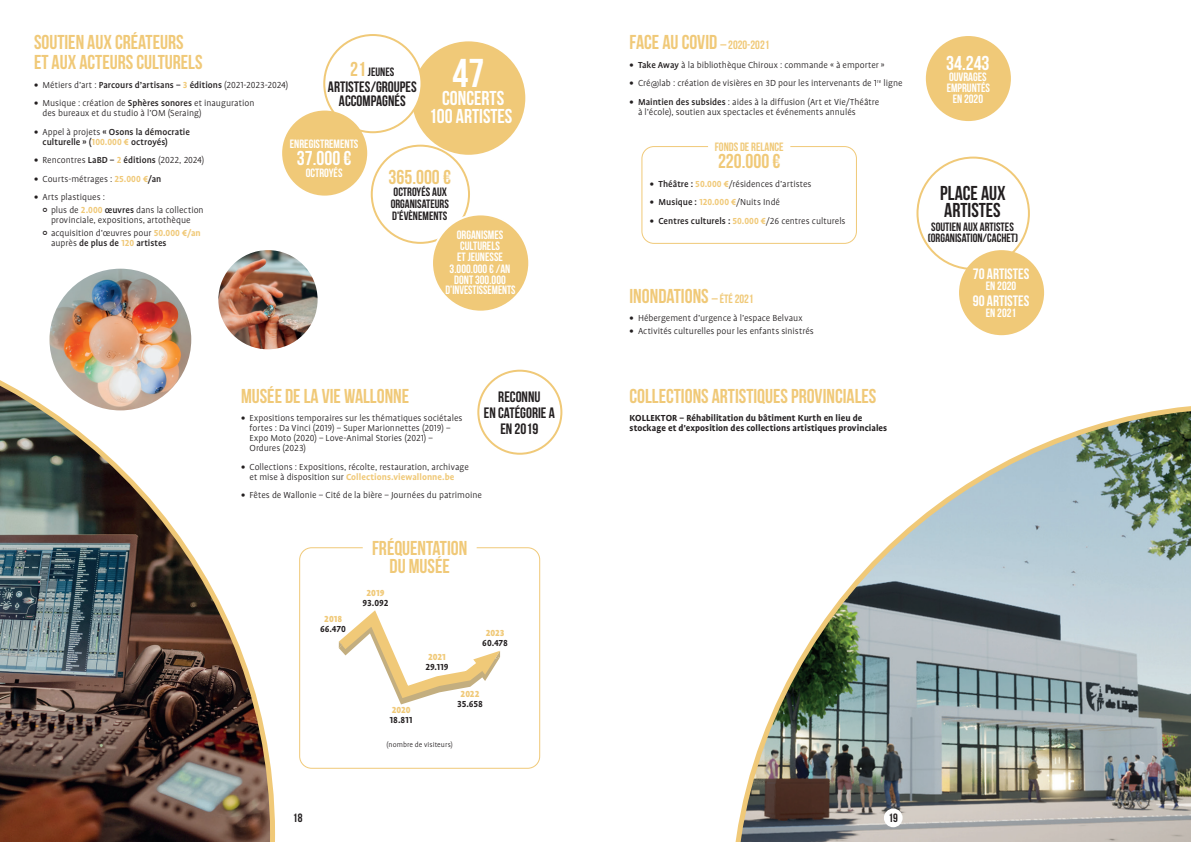
<style>
.page{position:relative;width:1191px;height:842px;background:#fff}
.page>*{position:absolute;margin:0;border:0;box-sizing:border-box;transform-origin:0 0}
.t1{font:700 40px "Bebas Neue";color:#fff}
.t2{font:700 20px/20px "Bebas Neue";color:#f0c978}
.t3{font:700 20px/18px "Bebas Neue";color:#fff;text-align:center}
.t4{font:700 20px/17px "Bebas Neue";color:#231f20}
.t5{font:700 15px/16px "Bebas Neue";color:#231f20;text-align:center}
.t6{font:700 15px "Bebas Neue";color:#fff}
.t7{font:700 12px/11px "Bebas Neue";color:#fff;text-align:center}
.t8{font:700 12px/12px "Bebas Neue";color:#231f20}
.t9{font:700 12px "Bebas Neue";color:#f0c978}
.t10{font:300 10px/10px "Profile OT";color:#231f20}
.t11{font:700 10px/10px "Profile OT";letter-spacing:.005em;color:#231f20}
.t12{font:500 10px/10px "Profile OT";letter-spacing:.005em;color:#231f20}
.t13{font:900 10px "Profile OT";letter-spacing:-.005em;color:#f0c978}
.t14{font:300 8px "Profile OT";letter-spacing:.01em;color:#231f20}
.s1{font-weight:700}
.s2{font-weight:500}
.s3{font-weight:700;color:#f0c978}
.s4{font-weight:300}
.s5{font-size:20px;color:#f0c978}
.s6{font-size:12px}
</style>
<div class="page">
<img style="left:735px;top:406px;width:456px;height:436px">
<img style="left:0;top:322px;width:275px;height:520px">
<img style="left:49px;top:269px;width:142px;height:141px;border-radius:71px">
<div style="left:371px;top:145px;width:99px;height:99px;border:2px solid #f0c978;border-radius:50%"></div>
<div style="left:412px;top:41px;width:113px;height:114px;background:#f0c978;border-radius:50%"></div>
<div style="left:324px;top:35px;width:97px;height:97px;background:#fff;border-radius:50%"></div>
<div style="left:323px;top:34px;width:99px;height:99px;border:2px solid #f0c978;border-radius:50%"></div>
<div style="left:432px;top:214px;width:97px;height:98px;background:#f0c978;border-radius:50%"></div>
<div style="left:431px;top:213px;width:99px;height:100px;border:2px solid #fff;border-radius:50%"></div>
<div style="left:477px;top:370px;width:85px;height:85px;border:2px solid #f0c978;border-radius:50%"></div>
<div style="left:282px;top:111px;width:85px;height:85px;background:#f0c978;border-radius:50%"></div>
<div style="left:299px;top:547px;width:241px;height:222px;border:1px solid #f0c978;border-radius:12px"></div>
<svg style="left:338px;top:610px;width:163px;height:95px"></svg>
<img style="left:218px;top:250px;width:99px;height:99px;border-radius:50px">
<div style="left:959px;top:250px;width:85px;height:85px;background:#f0c978;border-radius:50%"></div>
<div style="left:926px;top:36px;width:85px;height:85px;background:#f0c978;border-radius:50%"></div>
<div style="left:641px;top:146px;width:216px;height:98px;border:1px solid #f0c978;border-radius:12px"></div>
<div style="left:884px;top:808px;width:18px;height:19px;background:#fff;border-radius:50%"></div>
<h2 class="t2" style="left:34px;top:32px;width:170px">SOUTIEN AUX CRÉATEURS<br>ET AUX ACTEURS CULTURELS</h2>
<p class="t10" style="left:34px;top:80px;width:256px"><span class="s1">•</span> Métiers d’art : <span class="s2">Parcours d’artisans –</span> <span class="s3">3</span> <span class="s2">éditions</span> (2021-2023-2024)</p>
<p class="t10" style="left:43px;top:98px;width:213px;text-indent:-9px"><span class="s1">•</span> Musique : création de <span class="s2">Sphères sonores</span> et inauguration des bureaux et du studio à l’OM (Seraing)</p>
<p class="t12" style="left:43px;top:127px;width:149px;text-indent:-8px"><span class="s1">•</span> <span class="s4">Appel à projets</span> « Osons la démocratie culturelle » (<span class="s3">100.000 €</span> octroyés)</p>
<p class="t10" style="left:34px;top:155px;width:172px"><span class="s1">•</span> Rencontres <span class="s2">LaBD –</span> <span class="s3">2</span> <span class="s2">éditions</span> (2022, 2024)</p>
<p class="t10" style="left:34px;top:174px;width:129px"><span class="s1">•</span> Courts-métrages : <span class="s3">25.000 €</span><span class="s2">/an</span></p>
<p class="t10" style="left:51px;top:191px;width:154px;line-height:12.9px;text-indent:-17px"><span class="s1">•</span> Arts plastiques :<br>plus de <span class="s3">2.000</span> <span class="s2">œuvres</span> dans la collection</p>
<p class="t10" style="left:51px;top:214px;width:151px;line-height:12.8px">provinciale, expositions, artothèque acquisition d’œuvres pour <span class="s3">50.000 €/an</span></p>
<p class="t12" style="left:51px;top:238px;width:117px"><span class="s4">auprès</span> de plus de <span class="s3">120</span> artistes</p>
<h1 class="t1" style="left:452px;top:51px;width:33px">47</h1>
<h2 class="t3" style="left:429px;top:88px;width:85px">CONCERTS<br>100 ARTISTES</h2>
<p class="t8" style="left:350px;top:66px;width:45px"><span class="s5">21</span> JEUNES</p>
<h3 class="t5" style="left:328px;top:80px;width:90px;line-height:14px">ARTISTES/GROUPES<br>ACCOMPAGNÉS</h3>
<p class="t7" style="left:290px;top:138px;width:70px">ENREGISTREMENTS</p>
<h2 class="t3" style="left:297px;top:148px;width:56px">37.000 €</h2>
<p class="t7" style="left:306px;top:167px;width:38px">OCTROYÉS</p>
<h2 class="t2" style="left:389px;top:167px;width:64px">365.000€</h2>
<p class="t8" style="left:391px;top:185px;width:60px">OCTROYÉS AUX<br>ORGANISATEURS<br>D'ÉVÈNEMENTS</p>
<p class="t7" style="left:445px;top:229px;width:72px">ORGANISMES<br>CULTURELS<br>ET JEUNESSE<br>3.000.000 € /AN<br>DONT 300.000<br>D’INVESTISSEMENTS</p>
<h2 class="t2" style="left:241px;top:385px;width:170px">MUSÉE DE LA VIE WALLONNE</h2>
<p class="t10" style="left:249px;top:413px;width:214px;text-indent:-8px"><span class="s1">•</span> Expositions temporaires sur les thématiques sociétales fortes : Da Vinci (2019) – Super Marionnettes (2019) – Expo Moto (2020) – Love-Animal Stories (2021) – Ordures (2023)</p>
<p class="t10" style="left:241px;top:462px;width:229px;text-align:center"><span class="s1">•</span> Collections : Expositions, récolte, restauration, archivage et mise à disposition sur <span class="s3">Collections.viewallonne.be</span></p>
<p class="t10" style="left:241px;top:490px;width:242px"><span class="s1">•</span> Fêtes de Wallonie – Cité de la bière – Journées du patrimoine</p>
<h3 class="t5" style="left:484px;top:388px;width:73px">RECONNU<br>EN CATÉGORIE A<br>EN 2019</h3>
<h2 class="t2" style="left:372px;top:538px;width:97px;line-height:18px;text-align:center">FRÉQUENTATION<br>DU MUSÉE</h2>
<p class="t13" style="left:324px;top:614px;width:20px">2018</p>
<p class="t11" style="left:320px;top:624px;width:27px">66.470</p>
<p class="t13" style="left:366px;top:587px;width:20px">2019</p>
<p class="t11" style="left:363px;top:598px;width:27px">93.092</p>
<p class="t13" style="left:392px;top:704px;width:20px">2020</p>
<p class="t11" style="left:389px;top:715px;width:25px">18.811</p>
<p class="t13" style="left:428px;top:651px;width:19px">2021</p>
<p class="t11" style="left:425px;top:662px;width:25px">29.119</p>
<p class="t13" style="left:486px;top:627px;width:20px">2023</p>
<p class="t11" style="left:482px;top:638px;width:27px">60.478</p>
<p class="t13" style="left:460px;top:688px;width:20px">2022</p>
<p class="t11" style="left:457px;top:699px;width:27px">35.658</p>
<p class="t14" style="left:386px;top:740px;width:68px">(nombre de visiteurs)</p>
<h2 class="t2" style="left:629px;top:32px;width:141px">FACE AU COVID <span class="s6">– 2020-2021</span></h2>
<p class="t10" style="left:629px;top:60px;width:257px"><span class="s1">•</span> <span class="s2">Take Away</span> à la bibliothèque Chiroux : commande « à emporter »</p>
<p class="t10" style="left:629px;top:78px;width:274px"><span class="s1">•</span> Cré@lab : création de visières en 3D pour les intervenants de 1<sup>re</sup> ligne</p>
<p class="t10" style="left:638px;top:97px;width:243px;text-indent:-8px"><span class="s1">•</span> <span class="s2">Maintien des subsides</span> : aides à la diffusion (Art et Vie/Théâtre à l’école), soutien aux spectacles et événements annulés</p>
<p class="t9" style="left:715px;top:140px;width:70px">FONDS DE RELANCE</p>
<h2 class="t2" style="left:718px;top:151px;width:64px">220.000€</h2>
<p class="t10" style="left:650px;top:179px;width:163px"><span class="s1">•</span> <span class="s2">Théâtre :</span> <span class="s3">50.000 €</span>/résidences d’artistes</p>
<p class="t10" style="left:650px;top:197px;width:132px"><span class="s1">•</span> <span class="s2">Musique :</span> <span class="s3">120.000 €</span>/Nuits Indé</p>
<p class="t10" style="left:650px;top:216px;width:197px"><span class="s1">•</span> <span class="s2">Centres culturels :</span> <span class="s3">50.000 €</span>/26 centres culturels</p>
<h2 class="t2" style="left:629px;top:286px;width:126px">INONDATIONS <span class="s6">– ÉTÉ2021</span></h2>
<p class="t10" style="left:629px;top:314px;width:174px"><span class="s1">•</span> Hébergement d’urgence à l’espace Belvaux</p>
<p class="t10" style="left:629px;top:326px;width:186px"><span class="s1">•</span> Activités culturelles pour les enfants sinistrés</p>
<h2 class="t2" style="left:629px;top:385px;width:248px">COLLECTIONS ARTISTIQUES PROVINCIALES</h2>
<p class="t11" style="left:629px;top:413px;width:259px">KOLLEKTOR – Réhabilitation du bâtiment Kurth en lieu de stockage et d'exposition des collections artistiques provinciales</p>
<p class="t8" style="left:293px;top:812px;width:11px">18</p>
<p class="t8" style="left:888px;top:812px;width:11px">19</p>
<h2 class="t3" style="left:946px;top:53px;width:45px">34.243</h2>
<p class="t7" style="left:946px;top:71px;width:45px">OUVRAGES<br>EMPRUNTÉS<br>EN 2020</p>
<h2 class="t4" style="left:940px;top:184px;width:67px">PLACE AUX<br>ARTISTES</h2>
<p class="t8" style="left:927px;top:221px;width:92px;line-height:11px">SOUTIEN AUX ARTISTES (ORGANISATION/CACHET)</p>
<h3 class="t6" style="left:972px;top:266px;width:58px">70 ARTISTES</h3>
<p class="t7" style="left:985px;top:280px;width:32px">EN 2020</p>
<h3 class="t6" style="left:972px;top:293px;width:58px">90 ARTISTES</h3>
<p class="t7" style="left:985px;top:307px;width:32px">EN 2021</p>
</div>
